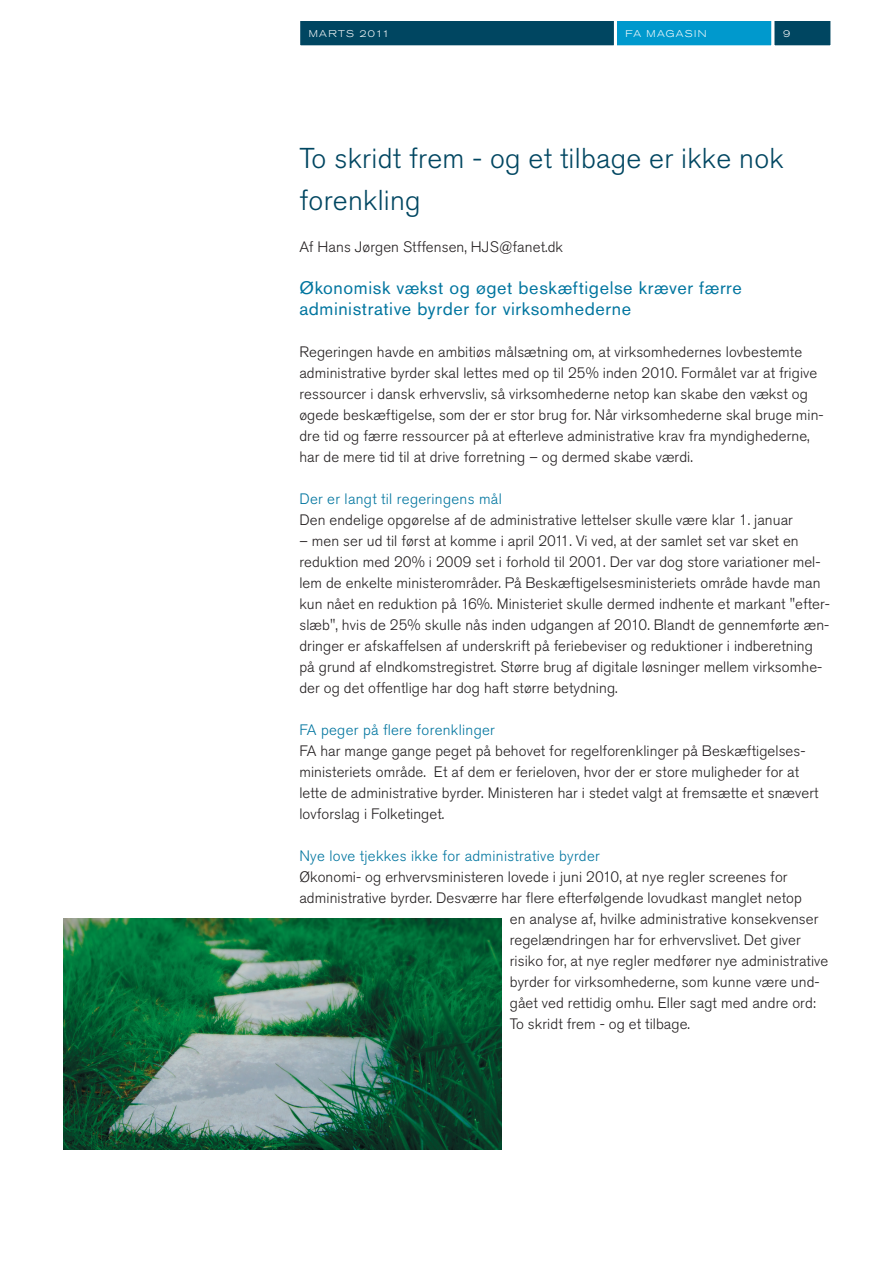
<style>
.page{position:relative;width:893px;height:1263px;background:#fff}
.page>*{position:absolute;margin:0;border:0;box-sizing:border-box;transform-origin:0 0}
.t1{font:300 28.5px/42px "Akzidenz Grotesk Std";letter-spacing:.01em;color:#004661}
.t2{font:18px/21px "Akzidenz Grotesk Std";letter-spacing:.035em;color:#00759f}
.t3{font:300 15px/21px "Akzidenz Grotesk Std";letter-spacing:.005em;color:#231f20}
.t4{font:300 15px "Akzidenz Grotesk Std";letter-spacing:.02em;color:#00759f}
.t5{font:300 expanded 9.75px "Akzidenz Grotesk Std";letter-spacing:.125em;color:#fff}
</style>
<div class="page">
<div style="left:615px;top:20px;width:158px;height:27px;background:#0099cd"></div>
<div style="left:614px;top:18px;width:160px;height:30px;border:3px solid #fff"></div>
<div style="left:299px;top:20px;width:316px;height:27px;background:#004661"></div>
<div style="left:297px;top:18px;width:320px;height:30px;border:3px solid #fff"></div>
<div style="left:773px;top:20px;width:59px;height:27px;background:#004661"></div>
<div style="left:771px;top:18px;width:62px;height:30px;border:3px solid #fff"></div>
<img style="left:63px;top:919px;width:438px;height:230px">
<p class="t5" style="left:309px;top:28px;width:82px">MARTS 2011</p>
<p class="t5" style="left:625px;top:28px;width:31px">FA MAGASIN</p>
<p class="t5" style="left:783px;top:28px;width:9px">9</p>
<h1 class="t1" style="left:299px;top:138px;width:486px">To skridt frem - og et tilbage er ikke nok forenkling</h1>
<p class="t3" style="left:299px;top:237px;width:265px">Af Hans Jørgen Stffensen, HJS@fanet.dk</p>
<p class="t2" style="left:299px;top:277px;width:444px">Økonomisk vækst og øget beskæftigelse kræver færre administrative byrder for virksomhederne</p>
<p class="t3" style="left:299px;top:342px;width:526px">Regeringen havde en ambitiøs målsætning om, at virksomhedernes lovbestemte administrative byrder skal lettes med op til 25% inden 2010. Formålet var at frigive ressourcer i dansk erhvervsliv, så virksomhederne netop kan skabe den vækst og øgede beskæftigelse, som der er stor brug for. Når virksomhederne skal bruge min&shy;dre tid og færre ressourcer på at efterleve administrative krav fra myndighederne, har de mere tid til at drive forretning – og dermed skabe værdi.</p>
<p class="t4" style="left:299px;top:490px;width:204px">Der er langt til regeringens mål</p>
<p class="t3" style="left:299px;top:510px;width:495px">Den endelige opgørelse af de administrative lettelser skulle være klar 1. januar</p>
<p class="t3" style="left:299px;top:531px;width:532px">– men ser ud til først at komme i april 2011. Vi ved, at der samlet set var sket en reduktion med 20% i 2009 set i forhold til 2001. Der var dog store variationer mel&shy;lem de enkelte ministerområder. På Beskæftigelsesministeriets område havde man kun nået en reduktion på 16%. Ministeriet skulle dermed indhente et markant "efter&shy;slæb", hvis de 25% skulle nås inden udgangen af 2010. Blandt de gennemførte æn&shy;dringer er afskaffelsen af underskrift på feriebeviser og reduktioner i indberetning på grund af eIndkomstregistret. Større brug af digitale løsninger mellem virksomhe&shy;der og det offentlige har dog haft større betydning.</p>
<p class="t4" style="left:299px;top:721px;width:197px">FA peger på flere forenklinger</p>
<p class="t3" style="left:299px;top:741px;width:521px">FA har mange gange peget på behovet for regelforenklinger på Beskæftigelses&shy;ministeriets område. Et af dem er ferieloven, hvor der er store muligheder for at lette de administrative byrder. Ministeren har i stedet valgt at fremsætte et snævert lovforslag i Folketinget.</p>
<p class="t4" style="left:299px;top:847px;width:302px">Nye love tjekkes ikke for administrative byrder</p>
<p class="t3" style="left:299px;top:867px;width:490px">Økonomi- og erhvervsministeren lovede i juni 2010, at nye regler screenes for</p>
<p class="t3" style="left:299px;top:888px;width:504px">administrative byrder. Desværre har flere efterfølgende lovudkast manglet netop</p>
<p class="t3" style="left:510px;top:909px;width:310px">en analyse af, hvilke administrative konsekvenser</p>
<p class="t3" style="left:510px;top:930px;width:293px">regelændringen har for erhvervslivet. Det giver</p>
<p class="t3" style="left:510px;top:951px;width:320px">risiko for, at nye regler medfører nye administrative</p>
<p class="t3" style="left:510px;top:972px;width:311px">byrder for virksomhederne, som kunne være und-</p>
<p class="t3" style="left:510px;top:993px;width:308px">gået ved rettidig omhu. Eller sagt med andre ord:</p>
<p class="t3" style="left:510px;top:1014px;width:182px">To skridt frem - og et tilbage.</p>
</div>
